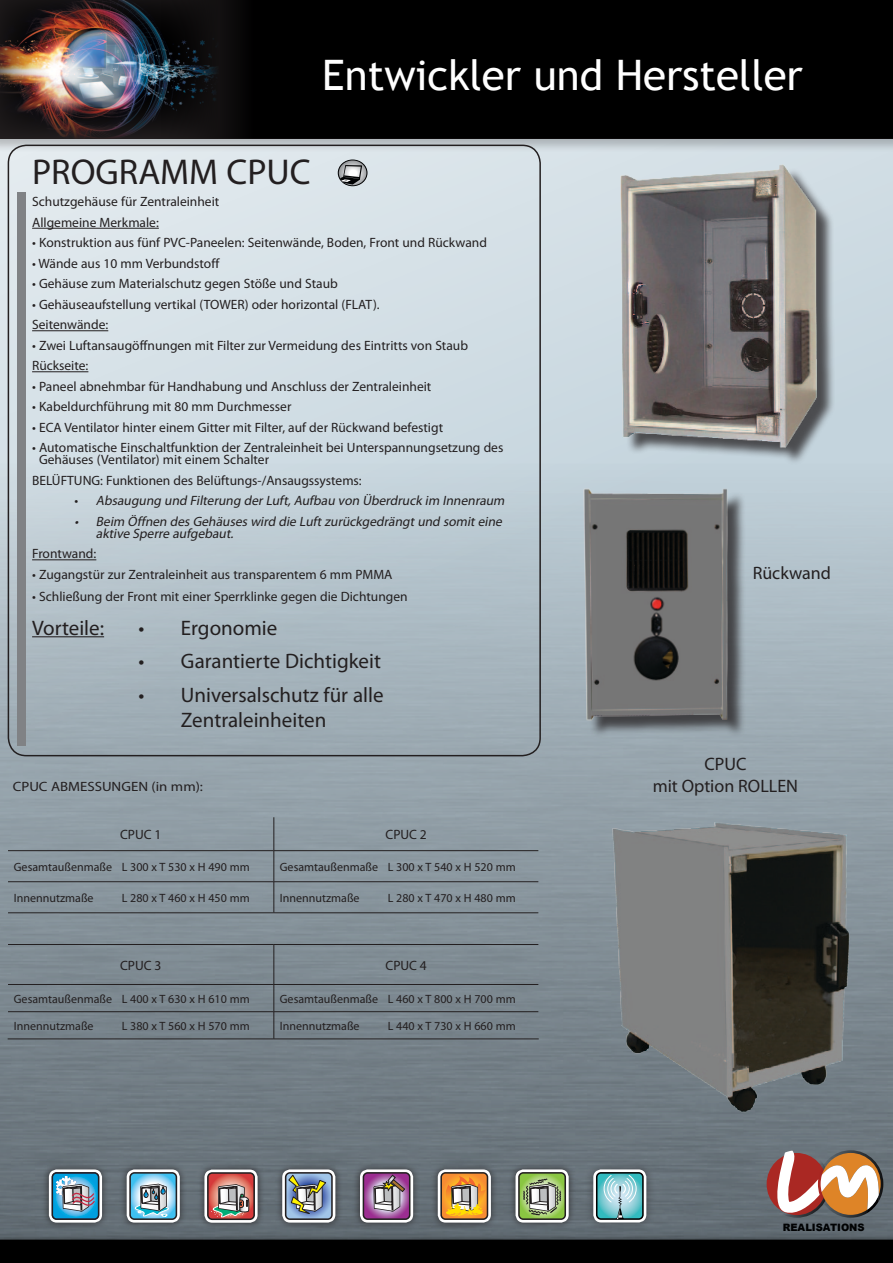
<style>
.page{position:relative;width:893px;height:1263px;background:#fff}
.page>*{position:absolute;margin:0;border:0;box-sizing:border-box;transform-origin:0 0}
.t1{font:42px "Trebuchet MS";color:#fff}
.t2{font:42px "Myriad Pro";color:#fff}
.Normal_e{font:36px "Myriad Pro";color:#231f20}
.Normal_e-2{font:21px/25.2px "Myriad Pro";color:#231f20}
.t3{font:18px "Myriad Pro";color:#231f20}
.Normal_e-3{font:13.5px/12px "Myriad Pro";color:#231f20}
.Normal_e-4{font:italic 13.5px/12px "Myriad Pro";color:#231f20}
.Normal_e-5{font:13.5px "Myriad Pro";color:#231f20;scale:1.1 1}
.Normal_e-6{font:12px "Myriad Pro";color:#231f20}
.t4{font:900 10.2px "Arial";color:#010203}
.s1{font-style:normal}
</style>
<div class="page">
<svg style="left:0;top:153px;width:893px;height:310px;fill:#d5e0e7"></svg>
<img style="left:0;top:463px;width:893px;height:770px">
<div style="left:0;top:0;width:893px;height:153px;background:#231f20;opacity:.25"></div>
<div style="left:0;top:1233px;width:893px;height:30px;background:#59636a"></div>
<img style="left:0;top:0;width:148px;height:139px">
<svg style="left:148px;top:0;width:745px;height:139px"></svg>
<div style="left:0;top:1239px;width:893px;height:24px;background:#000"></div>
<svg style="left:764px;top:1150px;width:119px;height:68px"></svg>
<div style="left:42px;top:1162px;width:67px;height:67px;background:#231f20;opacity:.75"></div>
<div style="left:49px;top:1169px;width:53px;height:53px;background:#fff;border-radius:8px"></div>
<svg style="left:51px;top:1171px;width:49px;height:50px"></svg>
<div style="left:119px;top:1162px;width:68px;height:67px;background:#231f20;opacity:.75"></div>
<div style="left:127px;top:1169px;width:53px;height:53px;background:#fff;border-radius:8px"></div>
<svg style="left:127px;top:1171px;width:51px;height:50px"></svg>
<div style="left:275px;top:1162px;width:67px;height:67px;background:#231f20;opacity:.75"></div>
<div style="left:282px;top:1169px;width:53px;height:53px;background:#fff;border-radius:8px"></div>
<svg style="left:284px;top:1171px;width:49px;height:50px"></svg>
<div style="left:353px;top:1162px;width:67px;height:67px;background:#231f20;opacity:.75"></div>
<div style="left:360px;top:1169px;width:53px;height:53px;background:#fff;border-radius:8px"></div>
<svg style="left:362px;top:1171px;width:49px;height:50px"></svg>
<div style="left:430px;top:1162px;width:68px;height:67px;background:#231f20;opacity:.75"></div>
<div style="left:438px;top:1169px;width:53px;height:53px;background:#fff;border-radius:8px"></div>
<svg style="left:440px;top:1171px;width:49px;height:50px"></svg>
<div style="left:508px;top:1162px;width:68px;height:67px;background:#231f20;opacity:.75"></div>
<div style="left:515px;top:1169px;width:54px;height:53px;background:#fff;border-radius:8px"></div>
<svg style="left:517px;top:1171px;width:50px;height:50px"></svg>
<div style="left:584px;top:1160px;width:72px;height:72px;background:#231f20;opacity:.5"></div>
<div style="left:593px;top:1169px;width:53px;height:53px;background:#fff;border-radius:8px"></div>
<svg style="left:595px;top:1171px;width:49px;height:49px"></svg>
<div style="left:8px;top:145px;width:533px;height:611px;border:2px solid #231f20;border-radius:18px"></div>
<hr style="left:32px;top:228px;width:127px;height:1px;background:#231f20">
<hr style="left:32px;top:330px;width:76px;height:1px;background:#231f20">
<hr style="left:32px;top:371px;width:56px;height:1px;background:#231f20">
<hr style="left:32px;top:559px;width:64px;height:1px;background:#231f20">
<hr style="left:32px;top:636px;width:72px;height:1px;background:#231f20">
<div style="left:18px;top:192px;width:8px;height:553px;background:#808285"></div>
<div style="left:197px;top:1162px;width:68px;height:68px;background:#231f20;opacity:.75"></div>
<div style="left:204px;top:1169px;width:54px;height:54px;background:#fff;border-radius:8px"></div>
<svg style="left:204px;top:1171px;width:52px;height:50px"></svg>
<hr style="left:274px;top:817px;width:1px;height:33px;background:#231f20">
<hr style="left:8px;top:850px;width:266px;height:1px;background:#231f20">
<hr style="left:274px;top:850px;width:264px;height:1px;background:#231f20">
<hr style="left:274px;top:851px;width:1px;height:30px;background:#231f20">
<hr style="left:8px;top:881px;width:266px;height:1px;background:#231f20">
<hr style="left:274px;top:881px;width:264px;height:1px;background:#231f20">
<hr style="left:274px;top:882px;width:1px;height:31px;background:#231f20">
<hr style="left:8px;top:912px;width:266px;height:1px;background:#231f20">
<hr style="left:274px;top:912px;width:264px;height:1px;background:#231f20">
<hr style="left:8px;top:944px;width:266px;height:1px;background:#231f20">
<hr style="left:274px;top:944px;width:264px;height:1px;background:#231f20">
<hr style="left:274px;top:945px;width:1px;height:39px;background:#231f20">
<hr style="left:8px;top:984px;width:266px;height:1px;background:#231f20">
<hr style="left:274px;top:984px;width:264px;height:1px;background:#231f20">
<hr style="left:8px;top:1011px;width:266px;height:1px;background:#231f20">
<hr style="left:274px;top:1011px;width:264px;height:1px;background:#231f20">
<svg style="left:274px;top:985px;width:1px;height:54px"></svg>
<hr style="left:8px;top:1039px;width:266px;height:1px;background:#231f20">
<hr style="left:274px;top:1039px;width:265px;height:1px;background:#231f20">
<div style="left:338px;top:159px;width:29px;height:27px;border:1px solid #010203;border-radius:50%"></div>
<svg style="left:338px;top:160px;width:29px;height:26px"></svg>
<img style="left:583px;top:146px;width:263px;height:327px">
<div style="left:587px;top:492px;width:159px;height:246px;background:#231f20;opacity:.75"></div>
<img style="left:580px;top:487px;width:158px;height:234px">
<img style="left:600px;top:801px;width:280px;height:319px">
<p class="t1" style="left:322px;top:50px;width:482px">Entwickler und Hersteller</p>
<h1 class="t2" style="left:349px;top:49px;width:378px">Concepteur Fabricant</h1>
<p class="Normal_e" style="left:32px;top:150px;width:280px">PROGRAMM CPUC</p>
<p class="Normal_e-3" style="left:32px;top:196px;width:189px">Schutzgehäuse für Zentraleinheit</p>
<p class="Normal_e-3" style="left:32px;top:216px;width:128px">Allgemeine Merkmale:</p>
<p class="Normal_e-3" style="left:32px;top:237px;width:456px">• Konstruktion aus fünf PVC-Paneelen: Seitenwände, Boden, Front und Rückwand</p>
<p class="Normal_e-3" style="left:32px;top:257px;width:189px">• Wände aus 10 mm Verbundstoff</p>
<p class="Normal_e-3" style="left:32px;top:278px;width:307px">• Gehäuse zum Materialschutz gegen Stöße und Staub</p>
<p class="Normal_e-3" style="left:32px;top:298px;width:349px">• Gehäuseaufstellung vertikal (TOWER) oder horizontal (FLAT).</p>
<p class="Normal_e-3" style="left:32px;top:319px;width:78px">Seitenwände:</p>
<p class="Normal_e-3" style="left:32px;top:339px;width:437px">• Zwei Luftansaugöffnungen mit Filter zur Vermeidung des Eintritts von Staub</p>
<p class="Normal_e-3" style="left:32px;top:360px;width:58px">Rückseite:</p>
<p class="Normal_e-3" style="left:32px;top:380px;width:401px">• Paneel abnehmbar für Handhabung und Anschluss der Zentraleinheit</p>
<p class="Normal_e-3" style="left:32px;top:401px;width:261px">• Kabeldurchführung mit 80 mm Durchmesser</p>
<p class="Normal_e-3" style="left:32px;top:421px;width:412px">• ECA Ventilator hinter einem Gitter mit Filter, auf der Rückwand befestigt</p>
<p class="Normal_e-3" style="left:39px;top:442px;width:466px;text-indent:-7px">• Automatische Einschaltfunktion der Zentraleinheit bei Unterspannungsetzung des<br>Gehäuses (Ventilator) mit einem Schalter</p>
<p class="Normal_e-3" style="left:32px;top:474px;width:331px">BELÜFTUNG: Funktionen des Belüftungs-/Ansaugssystems:</p>
<p class="Normal_e-4" style="left:75px;top:495px;width:434px"><span class="s1">•</span> Absaugung und Filterung derLuft,Aufbau von Überdruck im Innenraum</p>
<p class="Normal_e-4" style="left:96px;top:515px;width:410px;text-indent:-21px">• Beim Öffnen des Gehäuses wird die Luftzurückgedrängtund somiteine aktive Sperre aufgebaut.</p>
<p class="Normal_e-3" style="left:32px;top:548px;width:66px">Frontwand:</p>
<p class="Normal_e-3" style="left:32px;top:568px;width:362px">• Zugangstür zur Zentraleinheit aus transparentem 6 mm PMMA</p>
<p class="Normal_e-3" style="left:32px;top:590px;width:377px">• Schließung der Front mit einer Sperrklinke gegen die Dichtungen</p>
<p class="Normal_e-2" style="left:32px;top:615px;width:74px">Vorteile:</p>
<p class="Normal_e-2" style="left:138px;top:615px;width:140px">• Ergonomie</p>
<p class="Normal_e-2" style="left:138px;top:648px;width:244px">• Garantierte Dichtigkeit</p>
<p class="Normal_e-2" style="left:181px;top:682px;width:204px;text-indent:-43px">• Universalschutz für alle<br>Zentraleinheiten</p>
<p class="Normal_e-5" style="left:13px;top:778px;width:174px">CPUC ABMESSUNGEN (in mm):</p>
<p class="Normal_e-3" style="left:120px;top:828px;width:43px">CPUC 1</p>
<p class="Normal_e-3" style="left:385px;top:828px;width:43px">CPUC 2</p>
<p class="Normal_e-6" style="left:14px;top:859px;width:237px">Gesamtaußenmaße L 300 x T 530 x H 490 mm</p>
<p class="Normal_e-6" style="left:280px;top:859px;width:237px">Gesamtaußenmaße L 300 x T 540 x H 520 mm</p>
<p class="Normal_e-6" style="left:14px;top:890px;width:81px">Innennutzmaße</p>
<p class="Normal_e-6" style="left:122px;top:890px;width:129px">L 280 x T 460 x H 450 mm</p>
<p class="Normal_e-6" style="left:280px;top:890px;width:81px">Innennutzmaße</p>
<p class="Normal_e-6" style="left:388px;top:890px;width:129px">L 280 x T 470 x H 480 mm</p>
<p class="Normal_e-3" style="left:120px;top:959px;width:43px">CPUC 3</p>
<p class="Normal_e-3" style="left:385px;top:959px;width:43px">CPUC 4</p>
<p class="Normal_e-6" style="left:14px;top:991px;width:237px">Gesamtaußenmaße L 400 x T 630 x H 610 mm</p>
<p class="Normal_e-6" style="left:280px;top:991px;width:237px">Gesamtaußenmaße L 460 x T 800 x H 700 mm</p>
<p class="Normal_e-6" style="left:14px;top:1018px;width:81px">Innennutzmaße</p>
<p class="Normal_e-6" style="left:122px;top:1018px;width:129px">L 380 x T 560 x H 570 mm</p>
<p class="Normal_e-6" style="left:280px;top:1018px;width:81px">Innennutzmaße</p>
<p class="Normal_e-6" style="left:388px;top:1018px;width:129px">L 440 x T 730 x H 660 mm</p>
<p class="t3" style="left:753px;top:562px;width:80px">Rückwand</p>
<p class="t3" style="left:704px;top:753px;width:44px">CPUC</p>
<p class="t3" style="left:653px;top:774px;width:147px">mit Option ROLLEN</p>
<p class="t4" style="left:783px;top:1222px;width:83px">REALISATIONS</p>
</div>
